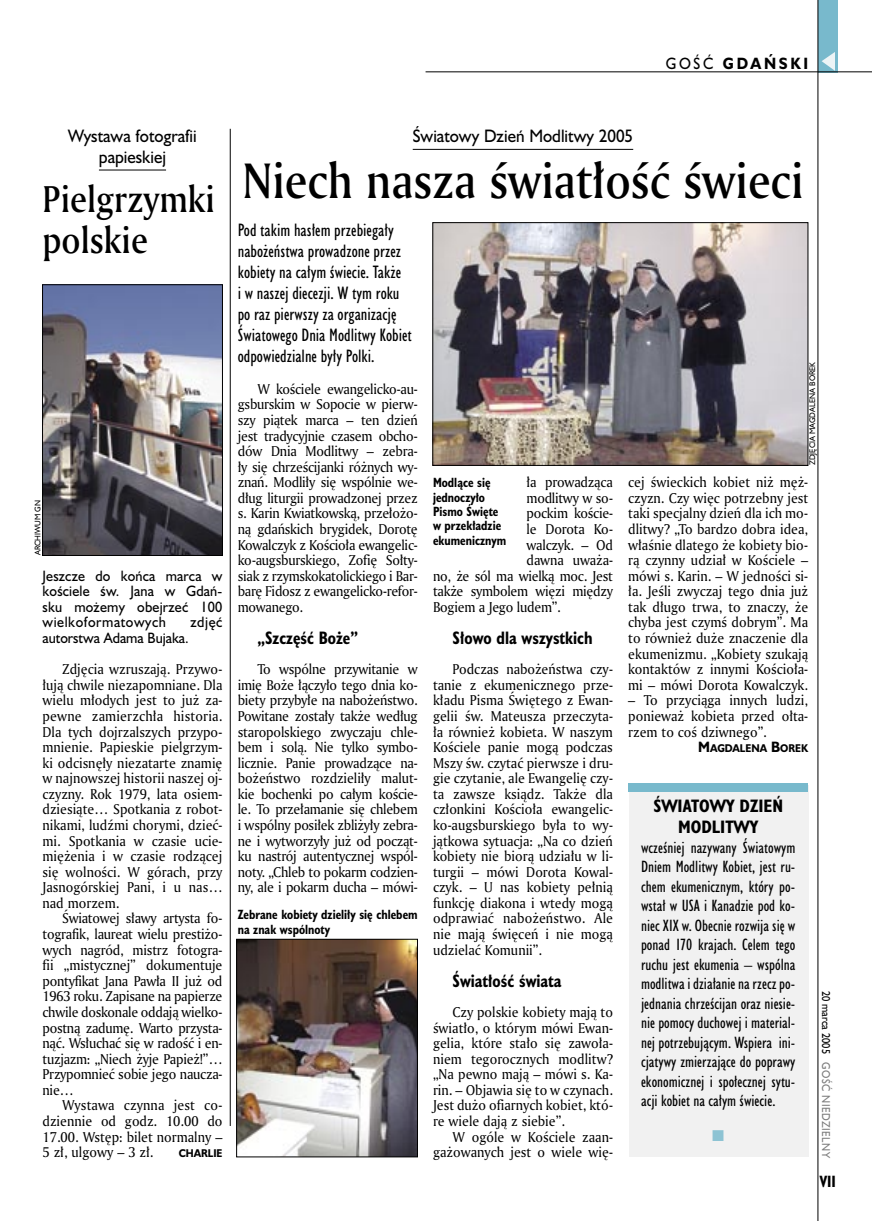
<style>
.page{position:relative;width:872px;height:1221px;background:#fff}
.page>*{position:absolute;margin:0;border:0;box-sizing:border-box;transform-origin:0 0}
._05a_tytyl_AmMd_32_pt{font:48px "Amerigo Md PL";color:#000;scale:.9 1}
._05-9_tytyl_AmMd_24_pt{font:36px/40.5px "Amerigo Md PL";color:#000;scale:.9 1}
._06-4_lead_lokal_HuCn_11_pt{font:16.5px/21px "Humanst 521 Cn PL";color:#000}
._04-3_nadtytul_lokal{font:16.5px/21px "Humanst 521 PL";color:#000;text-align:center;scale:.94 1}
._04_srodtytul_HuCB_11_pt{font:700 16.5px "Humanst 521 Cn PL";color:#000;scale:.94 1}
._04-2_tytul_ramki{font:700 16.5px/21px "Humanst 521 Cn PL";color:#000;text-align:center}
._03-2_body_do_ramki{font:15px/19.5px "Humanst 521 Cn PL";color:#000;text-align:justify}
._15b_temat_prawo{font:700 15px "Humanst 521 PL";letter-spacing:.2em;color:#000;scale:.9 1}
._17_pagina_prawa{font:700 15px "Humanst 521 Cn PL";color:#000;scale:.94 1}
._01_body_tekst{font:13.8px/15.6px "Amerigo PL";color:#000;text-align:justify;scale:.94 1}
._06-5_lead_lokal_maly_Hu_9_pt{font:13.8px/15.6px "Humanst 521 PL";letter-spacing:.015em;color:#000;text-align:justify;scale:.94 1}
._01_body_tekst-2{font:13.8px "Amerigo PL";letter-spacing:-.02em;color:#000;scale:.94 1}
._09_podpis_zdjecia_HuCnB{font:700 12.3px/14.4px "Humanst 521 Cn PL";color:#000;scale:.94 1}
._19a_data_prawa_GOSC{font:10.5px "Humanst 521 PL";letter-spacing:.05em;color:#7c7c7c;scale:.9 1}
._19_data_prawa{font:10.5px "Humanst 521 PL";color:#000;scale:.9 1}
._12a_autor_na_koncu_HuBd{font:700 10.35px "Humanst 521 PL";color:#000;scale:.9 1}
._01_body_tekst-3{font:700 10.35px "Humanst 521 PL";color:#000;scale:.9 1}
._09a_autor_zdjecia_Hu_5_pt{font:7.5px "Humanst 521 PL";color:#000;scale:.94 1}
.s1{font-weight:400}
.s2{font-size:13.8px}
</style>
<div class="page">
<div style="left:818px;top:0;width:19px;height:72px;background:#78b9cc"></div>
<hr style="left:817px;top:0;width:1px;height:1220px;background:#000">
<svg style="left:821px;top:52px;width:14px;height:19px"></svg>
<hr style="left:425px;top:72px;width:447px;height:1px;background:#000">
<hr style="left:413px;top:149px;width:220px;height:1px;background:#000">
<hr style="left:99px;top:170px;width:67px;height:1px;background:#000">
<div style="left:628px;top:785px;width:180px;height:371px;background:#f1f1f1"></div>
<div style="left:628px;top:783px;width:180px;height:8px;background:#78b9cc"></div>
<img style="left:238px;top:941px;width:178px;height:213px">
<div style="left:236px;top:939px;width:182px;height:217px;border:1px solid #000"></div>
<img style="left:434px;top:224px;width:372px;height:239px">
<div style="left:432px;top:222px;width:376px;height:243px;border:1px solid #000"></div>
<img style="left:44px;top:286px;width:177px;height:267px">
<div style="left:42px;top:284px;width:181px;height:271px;border:1px solid #000"></div>
<hr style="left:230px;top:129px;width:1px;height:996px;background:#000">
<p class="_15b_temat_prawo" style="left:666px;top:53px;width:160px"><span class="s1">GOŚĆ</span> GDAŃSKI</p>
<p class="_04-3_nadtytul_lokal" style="left:68px;top:125px;width:138px">Wystawa fotografii papieskiej</p>
<p class="_05-9_tytyl_AmMd_24_pt" style="left:43px;top:178px;width:193px">Pielgrzymki polskie</p>
<p class="_09a_autor_zdjecia_Hu_5_pt" style="left:32px;top:555px;width:60px;rotate:-90deg">ARCHIWUM GN</p>
<p class="_06-5_lead_lokal_maly_Hu_9_pt" style="left:43px;top:567px;width:193px">Jeszcze do końca marca w kościele św. Jana w Gdań&shy;sku możemy obejrzeć 100 wielkoformatowych</p>
<p class="_06-5_lead_lokal_maly_Hu_9_pt" style="left:190px;top:614px;width:36px">zdjęć</p>
<p class="_06-5_lead_lokal_maly_Hu_9_pt" style="left:43px;top:629px;width:157px">autorstwa Adama Bujaka.</p>
<p class="_01_body_tekst" style="left:43px;top:661px;width:193px;text-indent:20px">Zdjęcia wzruszają. Przywo&shy;łują chwile niezapomniane. Dla wielu młodych jest to już za&shy;pewne zamierzchła historia.<br>Dla tych dojrzalszych przypo&shy;mnienie. Papieskie pielgrzym&shy;ki odcisnęły niezatarte znamię w najnowszej historii naszej oj&shy;czyzny. Rok 1979, lata osiem&shy;dziesiąte… Spotkania z robot&shy;nikami, ludźmi chorymi, dzieć&shy;mi. Spotkania w czasie ucie&shy;miężenia i w czasie rodzącej się wolności. W górach, przy Jasnogórskiej Pani, i u nas… nad morzem.</p>
<p class="_01_body_tekst" style="left:43px;top:910px;width:193px;text-indent:20px">Światowej sławy artysta fo&shy;tografik, laureat wielu prestiżo&shy;wych nagród, mistrz fotogra&shy;fii „mistycznej” dokumentuje pontyfikat Jana Pawła II już od 1963 roku. Zapisane na papierze chwile doskonale oddają wielko&shy;postną zadumę. Warto przysta&shy;nąć. Wsłuchać się w radość i en&shy;tuzjazm: „Niech żyje Papież!”… Przypomnieć sobie jego naucza&shy;nie…</p>
<p class="_01_body_tekst" style="left:43px;top:1097px;width:193px;text-indent:20px">Wystawa czynna jest co&shy;dziennie od godz. 10.00 do 17.00. Wstęp: bilet normalny – 5 zł, ulgowy – 3 zł.</p>
<p class="_01_body_tekst-3" style="left:179px;top:1146px;width:50px">CHARLIE</p>
<p class="_04-3_nadtytul_lokal" style="left:413px;top:125px;width:236px">Światowy Dzień Modlitwy 2005</p>
<p class="_05a_tytyl_AmMd_32_pt" style="left:242px;top:149px;width:625px">Niech nasza światłość świeci</p>
<p class="_06-4_lead_lokal_HuCn_11_pt" style="left:238px;top:219px;width:175px">Pod takim hasłem przebiegały nabożeństwa prowadzone przez kobiety na całym świecie. Także<br>i w naszej diecezji. W tym roku po raz pierwszy za organizację<br>Światowego Dnia Modlitwy Kobiet odpowiedzialne były Polki.</p>
<p class="_01_body_tekst" style="left:238px;top:380px;width:193px;text-indent:20px">W kościele ewangelicko-au&shy;gsburskim w Sopocie w pierw&shy;szy piątek marca – ten dzień jest tradycyjnie czasem obcho&shy;dów Dnia Modlitwy – zebra&shy;ły się chrześcijanki różnych wy&shy;znań. Modliły się wspólnie we&shy;dług liturgii prowadzonej przez s. Karin Kwiatkowską, przełożo&shy;ną gdańskich brygidek, Dorotę Kowalczyk z Kościoła ewangelic&shy;ko-augsburskiego, Zofię Sołty&shy;siak z rzymskokatolickiego i Bar&shy;barę Fidosz z ewangelicko-refor&shy;mowanego.</p>
<p class="_04_srodtytul_HuCB_11_pt" style="left:257px;top:626px;width:109px">„Szczęść Boże”</p>
<p class="_01_body_tekst" style="left:238px;top:661px;width:193px;text-indent:20px">To wspólne przywitanie w imię Boże łączyło tego dnia ko&shy;biety przybyłe na nabożeństwo.<br>Powitane zostały także według staropolskiego zwyczaju chle&shy;bem i solą. Nie tylko symbo&shy;licznie. Panie prowadzące na&shy;bożeństwo rozdzieliły malut&shy;kie bochenki po całym koście&shy;le. To przełamanie się chlebem i wspólny posiłek zbliżyły zebra&shy;ne i wytworzyły już od począt&shy;ku nastrój autentycznej wspól&shy;noty. „Chleb to pokarm codzien&shy;ny, ale i pokarm ducha – mówi-</p>
<p class="_09_podpis_zdjecia_HuCnB" style="left:238px;top:906px;width:193px">Zebrane kobiety dzieliły się chlebem na znak wspólnoty</p>
<p class="_01_body_tekst" style="left:526px;top:474px;width:93px">ła prowadząca</p>
<p class="_01_body_tekst-2" style="left:526px;top:488px;width:93px">modlitwy w so-</p>
<p class="_01_body_tekst-2" style="left:526px;top:504px;width:93px">pockim koście-</p>
<p class="_01_body_tekst" style="left:526px;top:521px;width:93px">le Dorota Ko-</p>
<p class="_01_body_tekst-2" style="left:526px;top:535px;width:93px">walczyk. – Od</p>
<p class="_01_body_tekst" style="left:526px;top:552px;width:93px">dawna uważa-</p>
<p class="_01_body_tekst-2" style="left:433px;top:566px;width:193px">no, że sól ma wielką moc. Jest</p>
<p class="_01_body_tekst-2" style="left:433px;top:582px;width:193px">także symbolem więzi między</p>
<p class="_01_body_tekst-2" style="left:433px;top:597px;width:137px">Bogiem a Jego ludem”.</p>
<p class="_04_srodtytul_HuCB_11_pt" style="left:452px;top:626px;width:150px">Słowo dla wszystkich</p>
<p class="_01_body_tekst" style="left:433px;top:661px;width:193px;text-indent:20px">Podczas nabożeństwa czy&shy;tanie z ekumenicznego prze&shy;kładu Pisma Świętego z Ewan&shy;gelii św. Mateusza przeczyta&shy;ła również kobieta. W naszym Kościele panie mogą podczas Mszy św. czytać pierwsze i dru&shy;gie czytanie, ale Ewangelię czy&shy;ta zawsze ksiądz. Także dla członkini Kościoła ewangelic&shy;ko-augsburskiego była to wy&shy;jątkowa sytuacja: „Na co dzień kobiety nie biorą udziału w li&shy;turgii – mówi Dorota Kowal&shy;czyk. – U nas kobiety pełnią funkcję diakona i wtedy mogą odprawiać nabożeństwo. Ale nie mają święceń i nie mogą udzielać Komunii”.</p>
<p class="_04_srodtytul_HuCB_11_pt" style="left:452px;top:969px;width:117px">Światłość świata</p>
<p class="_01_body_tekst" style="left:433px;top:1003px;width:193px;text-indent:20px">Czy polskie kobiety mają to światło, o którym mówi Ewan&shy;gelia, które stało się zawoła&shy;niem tegorocznych modlitw? „Na pewno mają – mówi s. Ka&shy;rin. – Objawia się to w czynach.<br>Jest dużo ofiarnych kobiet, któ&shy;re wiele dają z siebie”.</p>
<p class="_01_body_tekst" style="left:433px;top:1128px;width:193px;text-align:right">W ogóle w Kościele zaan&shy;gażowanych jest o wiele wię-</p>
<p class="_09_podpis_zdjecia_HuCnB" style="left:433px;top:475px;width:79px">Modlące się jednoczyło<br>Pismo Święte w przekładzie ekumenicznym</p>
<p class="_09a_autor_zdjecia_Hu_5_pt" style="left:807px;top:465px;width:112px;rotate:-90deg">ZDJĘCIA MAGDALENA BOREK</p>
<p class="_01_body_tekst" style="left:628px;top:474px;width:193px">cej świeckich kobiet niż męż&shy;czyzn. Czy więc potrzebny jest taki specjalny dzień dla ich mo&shy;dlitwy? „To bardzo dobra idea, właśnie dlatego że kobiety bio&shy;rą czynny udział w Kościele – mówi s. Karin. – W jedności si&shy;ła. Jeśli zwyczaj tego dnia już tak długo trwa, to znaczy, że chyba jest czymś dobrym”. Ma to również duże znaczenie dla ekumenizmu. „Kobiety szukają kontaktów z innymi Kościoła&shy;mi – mówi Dorota Kowalczyk.</p>
<p class="_01_body_tekst" style="left:628px;top:692px;width:193px">– To przyciąga innych ludzi, ponieważ kobieta przed ołta&shy;rzem to coś dziwnego”.</p>
<p class="_12a_autor_na_koncu_HuBd" style="left:698px;top:741px;width:124px"><span class="s2">M</span>AGDALENA <span class="s2">B</span>OREK</p>
<p class="_04-2_tytul_ramki" style="left:653px;top:795px;width:131px">ŚWIATOWY DZIEŃ<br>MODLITWY</p>
<p class="_03-2_body_do_ramki" style="left:641px;top:837px;width:156px">wcześniej nazywany Światowym Dniem Modlitwy Kobiet, jest ru&shy;chem ekumenicznym, który po&shy;wstał w USA i Kanadzie pod ko&shy;niec XIX w. Obecnie rozwija się w ponad 170 krajach. Celem tego ruchu jest ekumenia – wspólna modlitwa i działanie na rzecz po&shy;jednania chrześcijan oraz niesie&shy;nie pomocy duchowej i material&shy;nej potrzebującym. Wspiera ini&shy;cjatywy zmierzające do poprawy ekonomicznej i społecznej sytu&shy;acji kobiet na całym świecie.</p>
<p class="_19_data_prawa" style="left:833px;top:990px;width:71px;rotate:90deg">20 marca 2005</p>
<p class="_19a_data_prawa_GOSC" style="left:833px;top:1062px;width:108px;rotate:90deg">GOŚĆ NIEDZIELNY</p>
<p class="_17_pagina_prawa" style="left:819px;top:1171px;width:19px">VII</p>
</div>
